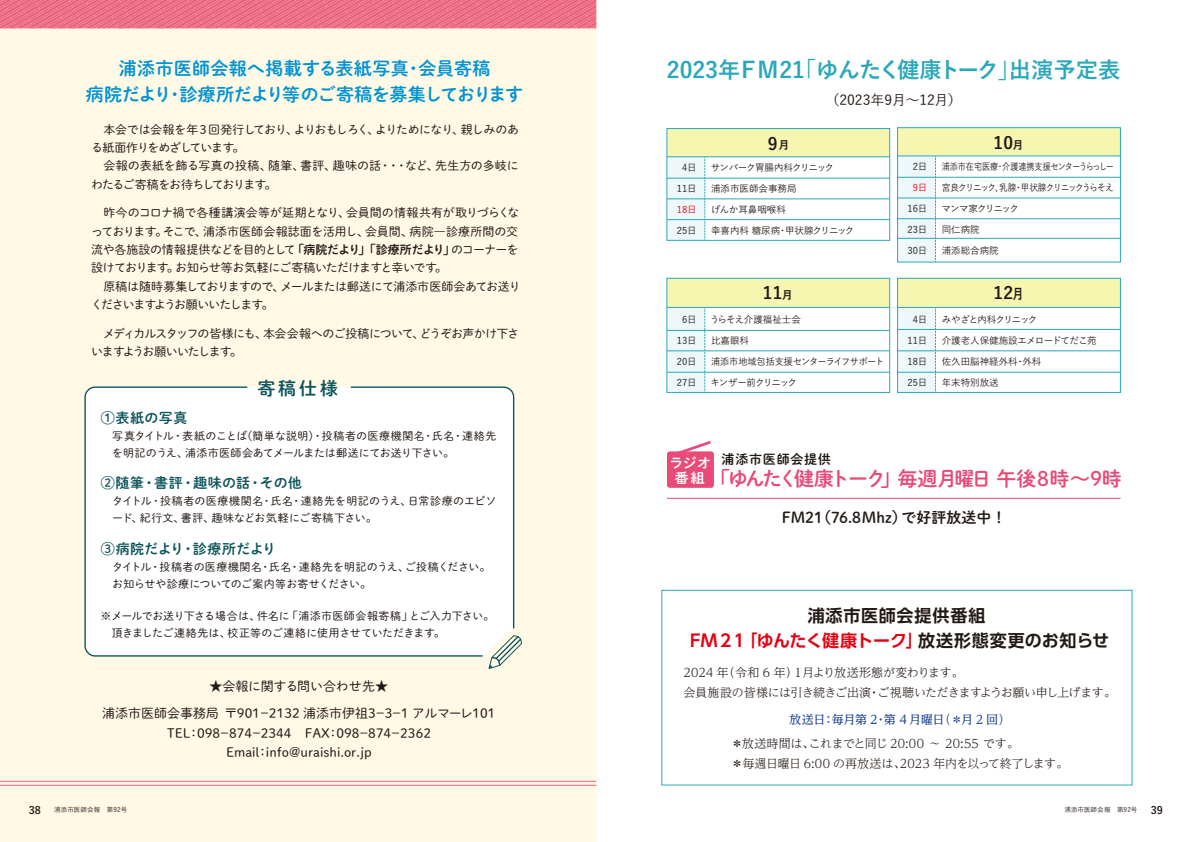
<style>
.page{position:relative;width:1191px;height:842px;background:#fff}
.page>*{position:absolute;margin:0;border:0;box-sizing:border-box;transform-origin:0 0}
.t1{font:700 22.3px "Yu Go";color:#2aa8bb}
.t2{font:19.9px "Shuei M Go Std B";letter-spacing:-.14em;color:#e84b78}
.t3{font:18px/25.6px "Shuei M Go Std B";letter-spacing:-.005em;color:#0093d4;text-align:center}
.t4{font:18px "Shuei M Go Std B";color:#0e565c}
.t5{font:700 17px/25px "UD Shin Go Pr 6 N De";letter-spacing:.035em;color:#221815;text-align:center}
.t6{font:700 17px "Yu Go";color:#221815}
.t7{font:15px "Shuei M Go Std B";color:#221815}
.t8{font:14px "Shuei M Go Std B";letter-spacing:.025em;color:#0e565c}
.t9{font:500 14px "Yu Go";color:#221815}
.t10{font:13px/27.5px "Shuei M Go Std L";letter-spacing:-.01em;color:#221815;text-align:center}
.t11{font:13px "Shuei M Go Std B";letter-spacing:.06em;color:#221815}
.t12{font:12px/18.4px "Shuei M Go Std L";letter-spacing:-.055em;color:#221815}
.t13{font:300 12px/20px "UD Reimin Pr 6 N";letter-spacing:-.03em;color:#221815}
.t14{font:12px/18.4px "Shuei M Go Std L";letter-spacing:-.08em;color:#221815}
.t15{font:500 12px "UD Reimin Pr 6 N";letter-spacing:-.03em;color:#214793}
.t16{font:11px/17px "Shuei M Go Std L";letter-spacing:.005em;color:#221815}
.t17{font:11px/17px "Shuei M Go Std L";letter-spacing:-.025em;color:#221815}
.t18{font:11px/17px "Shuei M Go Std L";letter-spacing:.025em;color:#221815}
.t19{font:700 10.5px "Yu Go";color:#221815}
.t20{font:500 9.5px "Yu Go";letter-spacing:-.015em;color:#221815}
.t21{font:500 9.5px "Yu Go";letter-spacing:-.015em;color:#221815;scale:.85 1}
.t22{font:500 9.5px "Yu Go";letter-spacing:-.12em;color:#221815;scale:.91 1}
.t23{font:500 9.5px "Yu Go";letter-spacing:-.105em;color:#221815}
.t24{font:500 9.5px "Yu Go";letter-spacing:-.035em;color:#221815;scale:.96 1}
.t25{font:500 9.5px "Yu Go";letter-spacing:-.035em;color:#221815}
.t26{font:500 9.5px "Yu Go";letter-spacing:-.09em;color:#221815}
.t27{font:500 9.5px "Yu Go";letter-spacing:-.12em;color:#221815}
.t28{font:500 9.5px "Yu Go";color:#e60012}
.t29{font:500 6.5px "Yu Go";letter-spacing:.005em;color:#221815}
.s1{font-family:"Shuei M Go Std B"}
.s2{font-size:11.2px}
.s3{font-size:14.1px}
.s4{font-size:13.8px;color:#fff}
.s5{color:#e60012}
</style>
<div class="page">
<div style="left:0;top:0;width:596px;height:842px;background:#fff9e6"></div>
<div style="left:661px;top:590px;width:471px;height:195px;border:1px solid #2aa8bb"></div>
<svg style="left:0;top:0;width:596px;height:29px;background:#ec7289"></svg>
<hr style="left:0;top:785px;width:596px;height:1px;background:#ea6088">
<hr style="left:0;top:781px;width:596px;height:1px;background:#ea6088">
<div style="left:84px;top:386px;width:266px;height:271px;background:#fff"></div>
<svg style="left:350px;top:386px;width:172px;height:283px;background:#fafbf9"></svg>
<div style="left:667px;top:451px;width:47px;height:37px;background:#e84b78;border-radius:3px"></div>
<svg style="left:669px;top:441px;width:42px;height:11px"></svg>
<hr style="left:667px;top:498px;width:453px;height:1px;background:#e84b78">
<div style="left:667px;top:129px;width:222px;height:28px;background:#f7f6b1"></div>
<div style="left:667px;top:157px;width:38px;height:83px;background:#eef8fa"></div>
<hr style="left:667px;top:178px;width:222px;height:1px;background:#2aa8bb">
<hr style="left:667px;top:157px;width:222px;height:1px;background:#2aa8bb">
<hr style="left:667px;top:199px;width:222px;height:1px;background:#2aa8bb">
<hr style="left:667px;top:219px;width:222px;height:1px;background:#2aa8bb">
<div style="left:666px;top:128px;width:224px;height:113px;border:1px solid #2aa8bb"></div>
<svg style="left:704px;top:157px;width:1px;height:83px"></svg>
<div style="left:897px;top:278px;width:223px;height:29px;background:#f7f6b1"></div>
<div style="left:897px;top:308px;width:38px;height:84px;background:#eef8fa"></div>
<hr style="left:897px;top:329px;width:223px;height:1px;background:#2aa8bb">
<hr style="left:897px;top:307px;width:223px;height:1px;background:#2aa8bb">
<hr style="left:897px;top:351px;width:223px;height:1px;background:#2aa8bb">
<hr style="left:897px;top:372px;width:223px;height:1px;background:#2aa8bb">
<div style="left:897px;top:278px;width:223px;height:115px;border:1px solid #2aa8bb"></div>
<svg style="left:935px;top:308px;width:1px;height:84px"></svg>
<div style="left:667px;top:278px;width:222px;height:29px;background:#f7f6b1"></div>
<div style="left:667px;top:308px;width:38px;height:84px;background:#eef8fa"></div>
<hr style="left:667px;top:307px;width:222px;height:1px;background:#2aa8bb">
<hr style="left:667px;top:351px;width:222px;height:1px;background:#2aa8bb">
<hr style="left:667px;top:372px;width:222px;height:1px;background:#2aa8bb">
<div style="left:666px;top:278px;width:224px;height:115px;border:1px solid #2aa8bb"></div>
<svg style="left:704px;top:308px;width:1px;height:84px"></svg>
<hr style="left:667px;top:330px;width:222px;height:1px;background:#2aa8bb">
<svg style="left:897px;top:128px;width:223px;height:134px"></svg>
<h3 class="t3" style="left:86px;top:55px;width:439px">浦添市医師会報へ掲載する表紙写真・会員寄稿<br>病院だより・診療所だより等のご寄稿を募集しております</h3>
<p class="t12" style="left:91px;top:119px;width:429px">　本会では会報を年３回発行しており、よりおもしろく、よりためになり、親しみのある紙面作りをめざしています。<br>　会報の表紙を飾る写真の投稿、随筆、書評、趣味の話・・・など、先生方の多岐にわたるご寄稿をお待ちしております。</p>
<p class="t12" style="left:91px;top:203px;width:431px">　昨今のコロナ禍で各種講演会等が延期となり、会員間の情報共有が取りづらくなっております。そこで、浦添市医師会報誌面を活用し、会員間、病院―診療所間の交流や各施設の情報提供などを目的として<span class="s1">「病院だより」「診療所だより」</span>のコーナーを設けております。お知らせ等お気軽にご寄稿いただけますと幸いです。<br>　原稿は随時募集しておりますので、メールまたは郵送にて浦添市医師会あてお送りくださいますようお願いいたします。</p>
<p class="t14" style="left:91px;top:323px;width:429px">　メディカルスタッフの皆様にも、本会会報へのご投稿について、どうぞお声かけ下さいますようお願いいたします。</p>
<h3 class="t4" style="left:257px;top:375px;width:82px">寄稿仕様</h3>
<p class="t8" style="left:101px;top:408px;width:88px">①表紙の写真</p>
<p class="t16" style="left:101px;top:427px;width:397px">　写真タイトル・表紙のことば(簡単な説明)・投稿者の医療機関名・氏名・連絡先　を明記のうえ、浦添市医師会あてメールまたは郵送にてお送り下さい。</p>
<p class="t8" style="left:101px;top:473px;width:203px">②随筆・書評・趣味の話・その他</p>
<p class="t18" style="left:101px;top:492px;width:397px">　タイトル・投稿者の医療機関名・氏名・連絡先を明記のうえ、日常診療のエピソ　ード、紀行文、書評、趣味などお気軽にご寄稿下さい。</p>
<p class="t8" style="left:101px;top:539px;width:177px">③病院だより・診療所だより</p>
<p class="t16" style="left:101px;top:558px;width:391px">　タイトル・投稿者の医療機関名・氏名・連絡先を明記のうえ、ご投稿ください。　お知らせや診療についてのご案内等お寄せください。</p>
<p class="t17" style="left:100px;top:606px;width:395px">※メールでお送り下さる場合は、件名に「浦添市医師会報寄稿」とご入力下さい。　頂きましたご連絡先は、校正等のご連絡に使用させていただきます。</p>
<p class="t10" style="left:102px;top:672px;width:398px">★会報に関する問い合わせ先★<br>浦添市医師会事務局 〒９０１－２１３２ 浦添市伊祖３－３－１ アルマーレ１０１</p>
<p class="t10" style="left:167px;top:723px;width:268px;line-height:19.2px">T E L：０９８－８７４－２３４４　FAX：０９８－８７４－２３６２<br>Email：info@uraishi.or.jp</p>
<h1 class="t1" style="left:667px;top:57px;width:455px">2023年ＦＭ21「ゆんたく健康トーク」出演予定表</h1>
<p class="t9" style="left:825px;top:87px;width:138px">（2023年9月～12月）</p>
<p class="t20" style="left:682px;top:158px;width:16px">4日</p>
<p class="t20" style="left:677px;top:179px;width:21px">11日</p>
<p class="t28" style="left:677px;top:200px;width:21px">18日</p>
<p class="t20" style="left:677px;top:221px;width:21px">25日</p>
<h3 class="t6" style="left:768px;top:134px;width:23px">9<span class="s2">月</span></h3>
<p class="t26" style="left:711px;top:158px;width:125px">サンパーク胃腸内科クリニック</p>
<p class="t20" style="left:711px;top:179px;width:87px">浦添市医師会事務局</p>
<p class="t20" style="left:711px;top:200px;width:76px">げんか耳鼻咽喉科</p>
<p class="t20" style="left:711px;top:221px;width:145px">幸喜内科 糖尿病・甲状腺クリニック</p>
<p class="t20" style="left:682px;top:310px;width:16px">6日</p>
<p class="t20" style="left:677px;top:331px;width:21px">13日</p>
<p class="t20" style="left:677px;top:352px;width:21px">20日</p>
<p class="t20" style="left:677px;top:373px;width:21px">27日</p>
<h3 class="t6" style="left:763px;top:283px;width:32px">11<span class="s2">月</span></h3>
<p class="t20" style="left:710px;top:310px;width:93px">うらそえ介護福祉士会</p>
<p class="t20" style="left:711px;top:331px;width:39px">比嘉眼科</p>
<p class="t24" style="left:711px;top:352px;width:182px">浦添市地域包括支援センターライフサポート</p>
<p class="t27" style="left:710px;top:373px;width:88px">キンザー前クリニック</p>
<p class="t20" style="left:912px;top:158px;width:16px">2日</p>
<p class="t28" style="left:912px;top:179px;width:16px">9日</p>
<p class="t20" style="left:907px;top:200px;width:21px">16日</p>
<p class="t20" style="left:907px;top:221px;width:21px">23日</p>
<p class="t20" style="left:907px;top:242px;width:21px">30日</p>
<p class="t20" style="left:912px;top:310px;width:16px">4日</p>
<p class="t20" style="left:907px;top:331px;width:21px">11日</p>
<p class="t20" style="left:907px;top:352px;width:21px">18日</p>
<p class="t20" style="left:907px;top:373px;width:21px">25日</p>
<h3 class="t6" style="left:993px;top:133px;width:32px">10<span class="s2">月</span></h3>
<p class="t21" style="left:941px;top:158px;width:204px">浦添市在宅医療・介護連携支援センターうらっしー</p>
<p class="t22" style="left:941px;top:179px;width:191px">宮良クリニック、乳腺・甲状腺クリニックうらそえ</p>
<p class="t23" style="left:941px;top:200px;width:79px">マンマ家クリニック</p>
<p class="t20" style="left:941px;top:221px;width:39px">同仁病院</p>
<p class="t20" style="left:941px;top:242px;width:58px">浦添総合病院</p>
<h3 class="t6" style="left:993px;top:283px;width:32px">12<span class="s3">月</span></h3>
<p class="t23" style="left:941px;top:310px;width:97px">みやざと内科クリニック</p>
<p class="t25" style="left:941px;top:331px;width:157px">介護老人保健施設エメロードてだこ苑</p>
<p class="t20" style="left:941px;top:352px;width:101px">佐久田脳神経外科・外科</p>
<p class="t20" style="left:941px;top:373px;width:58px">年末特別放送</p>
<p class="t11" style="left:669px;top:449px;width:163px"><span class="s4">ラジオ</span> 浦添市医師会提供</p>
<h2 class="t2" style="left:674px;top:463px;width:448px"><span class="s4">番組</span>「ゆんたく健康トーク」毎週月曜日 午後８時～９時</h2>
<p class="t7" style="left:782px;top:506px;width:226px">FM21（76.8Mhz）で好評放送中！</p>
<h3 class="t5" style="left:690px;top:602px;width:420px">浦添市医師会提供番組<br><span class="s5">FM２１「ゆんたく健康トーク」</span>放送形態変更のお知らせ</h3>
<p class="t13" style="left:683px;top:662px;width:434px">2024 年（令和 6 年）１月より放送形態が変わります。<br>会員施設の皆様には引き続きご出演・ご視聴いただきますようお願い申し上げます。</p>
<p class="t13" style="left:731px;top:733px;width:339px">＊放送時間は、これまでと同じ 20:00 ～ 20:55 です。<br>＊毎週日曜日 6:00 の再放送は、2023 年内を以って終了します。</p>
<p class="t15" style="left:789px;top:710px;width:223px">放送日：毎月第 2・第 4 月曜日（＊月 2 回）</p>
<p class="t19" style="left:29px;top:804px;width:14px">38</p>
<p class="t29" style="left:54px;top:804px;width:74px">浦添市医師会報　第92号</p>
<p class="t29" style="left:1064px;top:804px;width:74px">浦添市医師会報　第92号</p>
<p class="t19" style="left:1151px;top:804px;width:14px">39</p>
</div>
